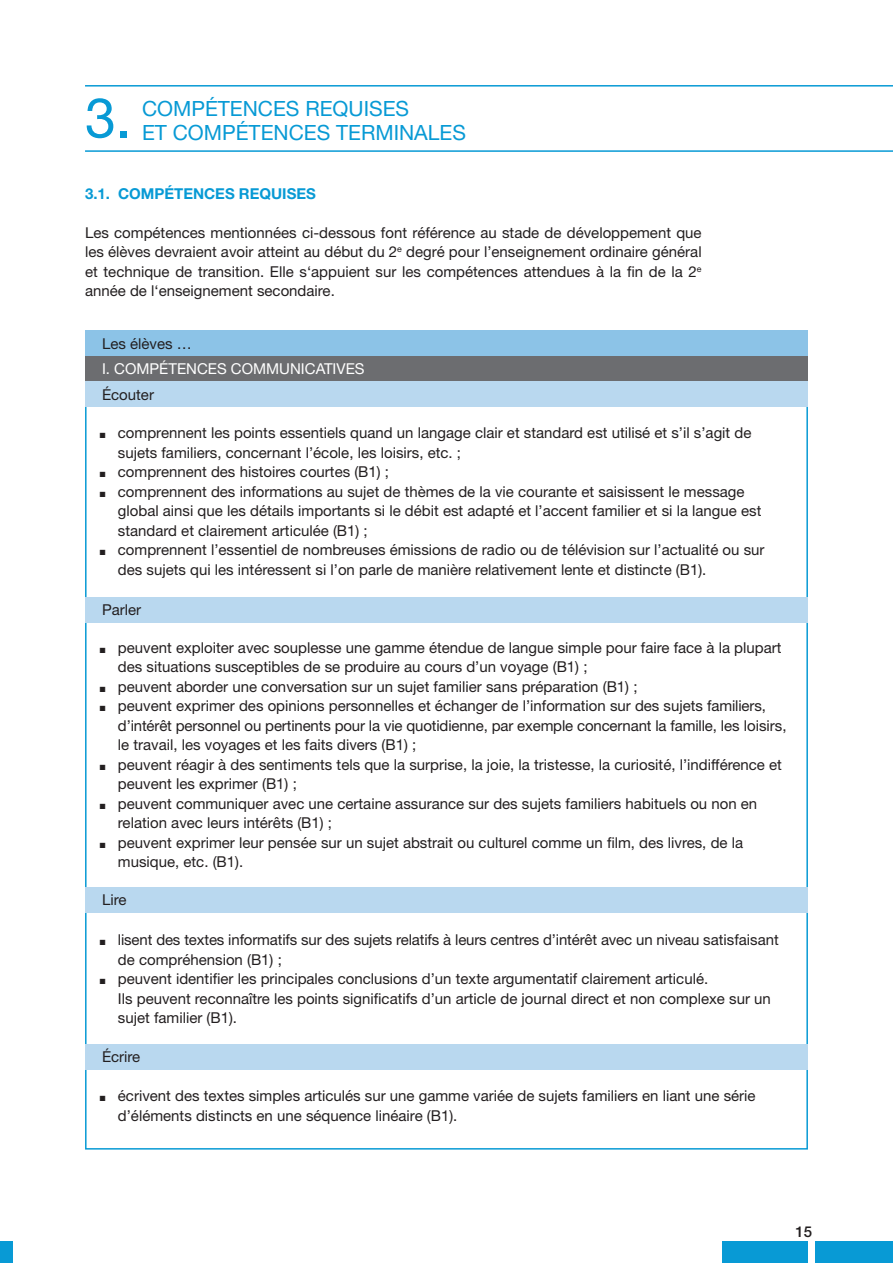
<style>
.page{position:relative;width:893px;height:1263px;background:#fff}
.page>*{position:absolute;margin:0;border:0;box-sizing:border-box;transform-origin:0 0}
.t1{font:55.5px "Helvetica Neue";color:#089ad5}
.t2{font:21px/24px "Helvetica Neue";color:#089ad5}
.t3{font:15px/19.5px "Helvetica Neue";color:#231f20}
.t4{font:15px "Helvetica Neue";color:#fff}
.t5{font:700 15px "Helvetica Neue";color:#089ad5}
.t6{font:500 15px "Helvetica Neue";color:#231f20}
</style>
<div class="page">
<div style="left:0;top:1242px;width:13px;height:21px;background:#089ad5"></div>
<div style="left:816px;top:1242px;width:77px;height:21px;background:#089ad5"></div>
<div style="left:723px;top:1242px;width:85px;height:21px;background:#089ad5"></div>
<hr style="left:85px;top:85px;width:808px;height:2px;background:#089ad5">
<hr style="left:85px;top:150px;width:808px;height:2px;background:#089ad5">
<div style="left:85px;top:331px;width:723px;height:25px;background:#8cc3e7"></div>
<div style="left:85px;top:356px;width:723px;height:26px;background:#6c6d70"></div>
<div style="left:85px;top:382px;width:723px;height:25px;background:#b9d8ef"></div>
<div style="left:85px;top:597px;width:723px;height:25px;background:#b9d8ef"></div>
<div style="left:85px;top:887px;width:723px;height:25px;background:#b9d8ef"></div>
<div style="left:85px;top:1044px;width:723px;height:25px;background:#b9d8ef"></div>
<h1 class="t1" style="left:85px;top:85px;width:48px">3.</h1>
<h2 class="t2" style="left:142px;top:96px;width:325px">COMPÉTENCES REQUISES<br>ET COMPÉTENCES TERMINALES</h2>
<p class="t5" style="left:85px;top:184px;width:232px">3.1. COMPÉTENCES REQUISES</p>
<p class="t3" style="left:85px;top:222px;width:618px;text-align:justify">Les compétences mentionnées ci-dessous font référence au stade de développement que les élèves devraient avoir atteint au début du 2<sup>e</sup> degré pour l’enseignement ordinaire général et technique de transition. Elle s‘appuient sur les compétences attendues à la fin de la 2<sup>e </sup>année de l‘enseignement secondaire.</p>
<p class="t3" style="left:102px;top:334px;width:91px">Les élèves …</p>
<p class="t4" style="left:102px;top:360px;width:264px">I. COMPÉTENCES COMMUNICATIVES</p>
<p class="t3" style="left:102px;top:384px;width:53px">Écouter</p>
<p class="t3" style="left:118px;top:423px;width:635px;text-indent:-18px">■ comprennent les points essentiels quand un langage clair et standard est utilisé et s’il s’agit de sujets familiers, concernant l’école, les loisirs, etc. ;</p>
<p class="t3" style="left:100px;top:462px;width:291px">■ comprennent des histoires courtes (B1) ;</p>
<p class="t3" style="left:118px;top:481px;width:645px;text-indent:-18px">■ comprennent des informations au sujet de thèmes de la vie courante et saisissent le message global ainsi que les détails importants si le débit est adapté et l’accent familier et si la langue est standard et clairement articulée (B1) ;</p>
<p class="t3" style="left:118px;top:540px;width:648px;text-indent:-18px">■ comprennent l’essentiel de nombreuses émissions de radio ou de télévision sur l’actualité ou sur des sujets qui les intéressent si l’on parle de manière relativement lente et distincte (B1).</p>
<p class="t3" style="left:102px;top:599px;width:41px">Parler</p>
<p class="t3" style="left:118px;top:637px;width:665px;text-indent:-18px">■ peuvent exploiter avec souplesse une gamme étendue de langue simple pour faire face à la plupart des situations susceptibles de se produire au cours d’un voyage (B1) ;</p>
<p class="t3" style="left:100px;top:676px;width:539px">■ peuvent aborder une conversation sur un sujet familier sans préparation (B1) ;</p>
<p class="t3" style="left:118px;top:696px;width:670px;text-indent:-18px">■ peuvent exprimer des opinions personnelles et échanger de l’information sur des sujets familiers, d’intérêt personnel ou pertinents pour la vie quotidienne, par exemple concernant la famille, les loisirs, le travail, les voyages et les faits divers (B1) ;</p>
<p class="t3" style="left:118px;top:754px;width:665px;text-indent:-18px">■ peuvent réagir à des sentiments tels que la surprise, la joie, la tristesse, la curiosité, l’indifférence et peuvent les exprimer (B1) ;</p>
<p class="t3" style="left:118px;top:793px;width:641px;text-indent:-18px">■ peuvent communiquer avec une certaine assurance sur des sujets familiers habituels ou non en relation avec leurs intérêts (B1) ;</p>
<p class="t3" style="left:118px;top:832px;width:627px;text-indent:-18px">■ peuvent exprimer leur pensée sur un sujet abstrait ou culturel comme un film, des livres, de la musique, etc. (B1).</p>
<p class="t3" style="left:102px;top:890px;width:26px">Lire</p>
<p class="t3" style="left:118px;top:930px;width:662px;text-indent:-18px">■ lisent des textes informatifs sur des sujets relatifs à leurs centres d’intérêt avec un niveau satisfaisant de compréhension (B1) ;</p>
<p class="t3" style="left:118px;top:969px;width:654px;text-indent:-18px">■ peuvent identifier les principales conclusions d’un texte argumentatif clairement articulé.<br>Ils peuvent reconnaître les points significatifs d’un article de journal direct et non complexe sur un sujet familier (B1).</p>
<p class="t3" style="left:102px;top:1047px;width:40px">Écrire</p>
<p class="t3" style="left:118px;top:1086px;width:639px;text-indent:-18px">■ écrivent des textes simples articulés sur une gamme variée de sujets familiers en liant une série d’éléments distincts en une séquence linéaire (B1).</p>
<p class="t6" style="left:796px;top:1222px;width:18px">15</p>
</div>
